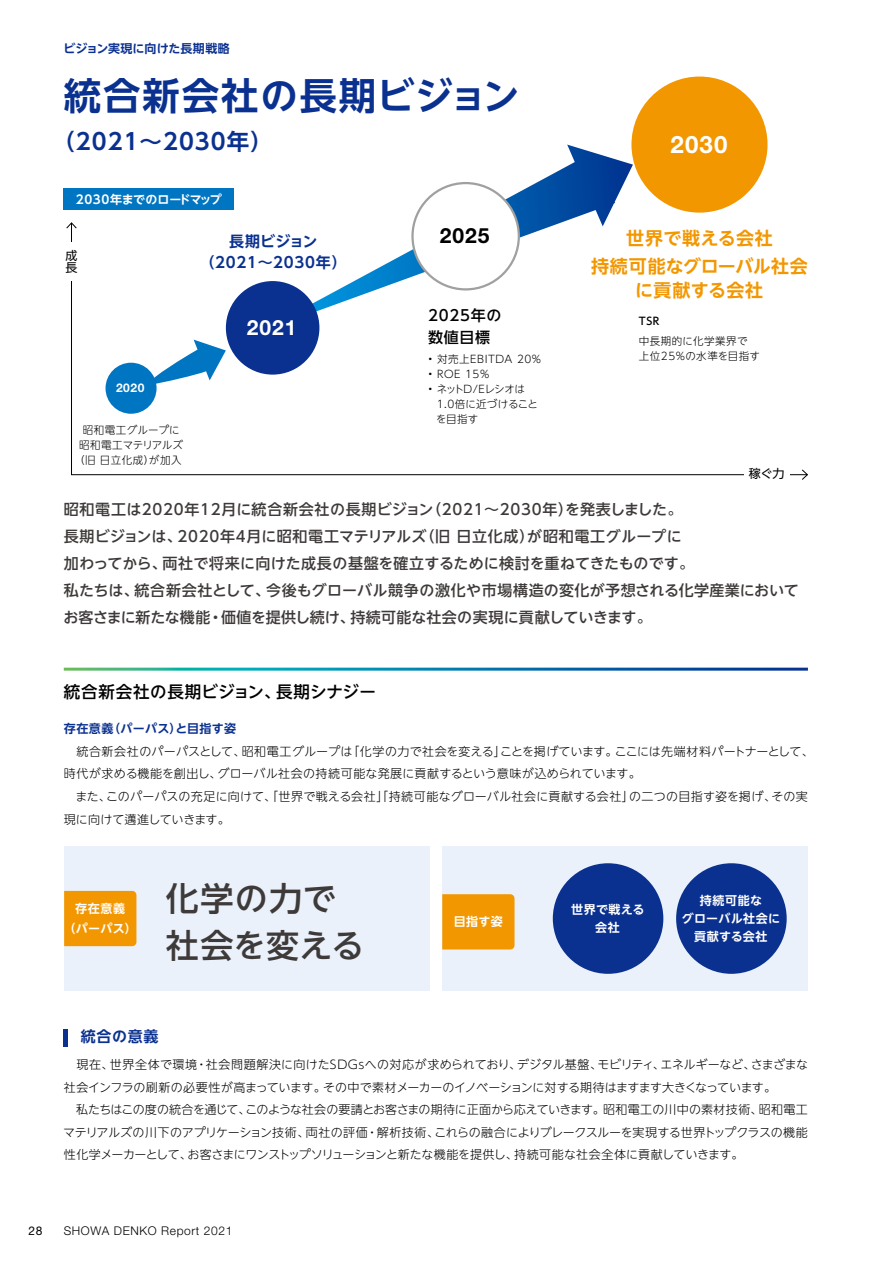
<style>
.page{position:relative;width:893px;height:1263px;background:#fff}
.page>*{position:absolute;margin:0;border:0;box-sizing:border-box;transform-origin:0 0}
.t1{font:700 37.5px "UD Shin Go NT Pr 6 De";letter-spacing:.04em;color:#0b3190}
.t2{font:500 33px "UD Shin Go NT Pr 6";letter-spacing:.025em;color:#3e3a39}
.t3{font:700 24px "Helvetica Neue LT Std";color:#fff}
.t4{font:700 22.5px "UD Shin Go NT Pr 6 De";letter-spacing:.05em;color:#0b3190}
.t5{font:700 21px "Helvetica Neue LT Std";color:#000}
.t6{font:700 21px "Helvetica Neue LT Std";color:#fff}
.t7{font:700 18px/28.2px "UD Shin Go NT Pr 6 De";letter-spacing:.015em;color:#f39700;text-align:center}
.t8{font:500 16.5px "UD Shin Go NT Pr 6";letter-spacing:.03em;color:#000}
.t9{font:500 15px/27px "UD Shin Go NT Pr 6";letter-spacing:.02em;color:#3e3a39}
.t10{font:700 15px/21px "UD Shin Go NT Pr 6 De";letter-spacing:.05em;color:#0b3190;text-align:center}
.t11{font:500 15px/22.5px "UD Shin Go NT Pr 6";letter-spacing:.05em;color:#000}
.t12{font:300 12px/22.5px "UD Shin Go NT Pr 6";color:#000}
.t13{font:700 12px/18px "UD Shin Go NT Pr 6 De";letter-spacing:.025em;color:#fff;text-align:center}
.t14{font:300 12px "Helvetica Neue LT Std";letter-spacing:.05em;color:#000}
.t15{font:700 12px "UD Shin Go NT Pr 6 De";letter-spacing:.02em;color:#0b3190}
.t16{font:700 12px "UD Shin Go NT Pr 6 De";letter-spacing:-.015em;color:#fff}
.t17{font:700 12px "UD Shin Go NT Pr 6 De";color:#0b3190}
.t18{font:12px/12.6px "UD Shin Go NT Pr 6";color:#000}
.t19{font:700 12px "Helvetica Neue LT Std";color:#fff}
.t20{font:12px "Helvetica Neue LT Std";color:#000}
.t21{font:300 10.5px/15px "UD Shin Go NT Pr 6";letter-spacing:.04em;color:#000;text-align:center}
.t22{font:300 10.5px/15px "UD Shin Go NT Pr 6";letter-spacing:-.03em;color:#000}
.t23{font:500 10.5px "UD Shin Go NT Pr 6";color:#000}
</style>
<div class="page">
<div style="left:64px;top:846px;width:365px;height:145px;background:#eaf1fa"></div>
<div style="left:442px;top:846px;width:366px;height:145px;background:#eaf1fa"></div>
<div style="left:64px;top:891px;width:72px;height:55px;background:#f39700"></div>
<div style="left:442px;top:894px;width:72px;height:55px;background:#f39700"></div>
<hr style="left:64px;top:1029px;width:4px;height:17px;background:#0b3190">
<div style="left:553px;top:863px;width:110px;height:111px;background:#0b3190;border-radius:50%"></div>
<div style="left:676px;top:863px;width:111px;height:111px;background:#0b3190;border-radius:50%"></div>
<svg style="left:414px;top:145px;width:219px;height:77px"></svg>
<svg style="left:71px;top:222px;width:730px;height:253px"></svg>
<svg style="left:66px;top:222px;width:11px;height:7px"></svg>
<svg style="left:801px;top:469px;width:7px;height:11px"></svg>
<div style="left:61px;top:242px;width:21px;height:39px;background:#fff"></div>
<div style="left:744px;top:465px;width:45px;height:17px;background:#fff"></div>
<div style="left:64px;top:188px;width:170px;height:22px;background:#0075c2"></div>
<svg style="left:145px;top:340px;width:81px;height:46px"></svg>
<div style="left:106px;top:363px;width:51px;height:51px;background:#0075c2;border-radius:50%"></div>
<div style="left:412px;top:183px;width:107px;height:106px;background:#fff;border-radius:50%"></div>
<div style="left:411px;top:182px;width:109px;height:108px;border:2px solid #9fa0a0;border-radius:50%"></div>
<div style="left:631px;top:77px;width:136px;height:136px;background:#f39700;border-radius:50%"></div>
<div style="left:226px;top:281px;width:93px;height:94px;background:#0b3190;border-radius:50%"></div>
<p class="t17" style="left:63px;top:39px;width:168px">ビジョン実現に向けた長期戦略</p>
<h1 class="t1" style="left:64px;top:65px;width:457px">統合新会社の長期ビジョン</h1>
<h3 class="t4" style="left:52px;top:123px;width:222px">（2021～2030年）</h3>
<p class="t16" style="left:76px;top:189px;width:148px">2030年までのロードマップ</p>
<p class="t18" style="left:66px;top:249px;width:13px">成長</p>
<p class="t19" style="left:116px;top:380px;width:30px">2020</p>
<p class="t21" style="left:74px;top:422px;width:110px">昭和電工グループに昭和電工マテリアルズ（旧 日立化成）が加入</p>
<p class="t10" style="left:199px;top:230px;width:149px">長期ビジョン（2021～2030年）</p>
<h3 class="t6" style="left:247px;top:314px;width:51px">2021</h3>
<h3 class="t5" style="left:440px;top:223px;width:51px">2025</h3>
<p class="t11" style="left:428px;top:304px;width:75px">2025年の数値目標</p>
<p class="t21" style="left:428px;top:351px;width:114px">• 対売上EBITDA 20%</p>
<p class="t21" style="left:428px;top:366px;width:63px">• ROE 15%</p>
<p class="t22" style="left:436px;top:381px;width:103px;text-indent:-8px">• ネットD/Eレシオは<br>1.0倍に近づけることを目指す</p>
<h3 class="t3" style="left:670px;top:129px;width:58px">2030</h3>
<h3 class="t7" style="left:591px;top:223px;width:218px">世界で戦える会社<br>持続可能なグローバル社会</h3>
<h3 class="t7" style="left:635px;top:276px;width:130px">に貢献する会社</h3>
<p class="t23" style="left:639px;top:313px;width:22px">TSR</p>
<p class="t21" style="left:639px;top:333px;width:123px;text-align:left">中長期的に化学業界で上位25%の水準を目指す</p>
<p class="t18" style="left:749px;top:467px;width:37px">稼ぐ力</p>
<p class="t9" style="left:63px;top:495px;width:737px">昭和電工は2020年12月に統合新会社の長期ビジョン（2021～2030年）を発表しました。<br>長期ビジョンは、2020年4月に昭和電工マテリアルズ（旧 日立化成）が昭和電工グループに<br>加わってから、両社で将来に向けた成長の基盤を確立するために検討を重ねてきたものです。<br>私たちは、統合新会社として、今後もグローバル競争の激化や市場構造の変化が予想される化学産業においてお客さまに新たな機能・価値を提供し続け、持続可能な社会の実現に貢献していきます。</p>
<h3 class="t8" style="left:64px;top:679px;width:314px">統合新会社の長期ビジョン、長期シナジー</h3>
<p class="t15" style="left:64px;top:719px;width:174px">存在意義（パーパス）と目指す姿</p>
<p class="t12" style="left:64px;top:740px;width:751px">　統合新会社のパーパスとして、昭和電工グループは「化学の力で社会を変える」ことを掲げています。ここには先端材料パートナーとして、時代が求める機能を創出し、グローバル社会の持続可能な発展に貢献するという意味が込められています。<br>　また、このパーパスの充足に向けて、「世界で戦える会社」「持続可能なグローバル社会に貢献する会社」の二つの目指す姿を掲げ、その実現に向けて邁進していきます。</p>
<p class="t13" style="left:63px;top:899px;width:75px;line-height:19.5px">存在意義<br>（パーパス）</p>
<h2 class="t2" style="left:166px;top:871px;width:171px">化学の力で</h2>
<h2 class="t2" style="left:166px;top:919px;width:200px">社会を変える</h2>
<p class="t10" style="left:81px;top:1026px;width:79px">統合の意義</p>
<p class="t13" style="left:454px;top:912px;width:51px">目指す姿</p>
<p class="t13" style="left:571px;top:900px;width:75px">世界で戦える会社</p>
<p class="t13" style="left:682px;top:891px;width:100px">持続可能な<br>グローバル社会に貢献する会社</p>
<p class="t12" style="left:63px;top:1053px;width:747px">　現在、世界全体で環境・社会問題解決に向けたSDGsへの対応が求められており、デジタル基盤、モビリティ、エネルギーなど、さまざまな社会インフラの刷新の必要性が高まっています。その中で素材メーカーのイノベーションに対する期待はますます大きくなっています。<br>　私たちはこの度の統合を通じて、このような社会の要請とお客さまの期待に正面から応えていきます。昭和電工の川中の素材技術、昭和電工マテリアルズの川下のアプリケーション技術、両社の評価・解析技術、これらの融合によりブレークスルーを実現する世界トップクラスの機能性化学メーカーとして、お客さまにワンストップソリューションと新たな機能を提供し、持続可能な社会全体に貢献していきます。</p>
<p class="t20" style="left:29px;top:1223px;width:15px">28</p>
<p class="t14" style="left:64px;top:1223px;width:170px">SHOWA DENKO Report 2021</p>
</div>
